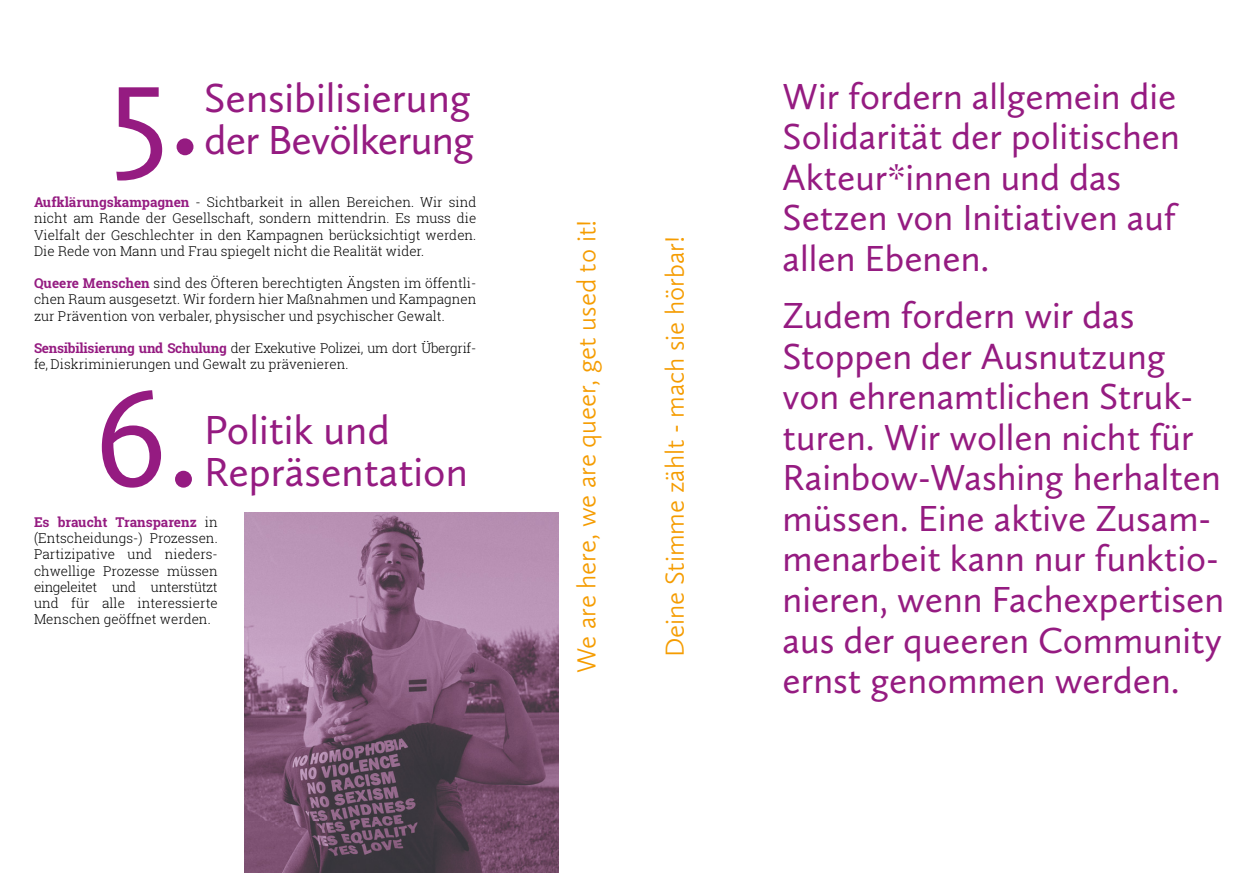
<style>
.page{position:relative;width:1259px;height:893px;background:#fff}
.page>*{position:absolute;margin:0;border:0;box-sizing:border-box;transform-origin:0 0}
.t1{font:141px "Calluna Sans";color:#951b81}
.t2{font:42px/42px "Calluna Sans";color:#951b81}
.t3{font:37.5px/40.5px "Calluna Sans";color:#951b81}
.t4{font:300 27px "Calluna Sans";color:#f59c00}
.t5{font:300 13.5px/16.2px "Roboto Slab";color:#000;text-align:justify}
.s1{font-weight:700;color:#951b81}
</style>
<div class="page">
<img style="left:245px;top:513px;width:313px;height:359px">
<h2 class="t2" style="left:204px;top:77px;width:271px">Sensibilisierung der Bevölkerung</h2>
<p class="t5" style="left:34px;top:194px;width:444px"><span class="s1">Aufklärungskampagnen</span> - Sichtbarkeit in allen Bereichen. Wir sind nicht am Rande der Gesellschaft, sondern mittendrin. Es muss die Vielfalt der Geschlechter in den Kampagnen berücksichtigt werden.<br>Die Rede von Mann und Frau spiegelt nicht die Realität wider.</p>
<p class="t5" style="left:34px;top:275px;width:444px"><span class="s1">Queere Menschen</span> sind des Öfteren berechtigten Ängsten im öffentli&shy;chen Raum ausgesetzt. Wir fordern hier Maßnahmen und Kampagnen zur Prävention von verbaler, physischer und psychischer Gewalt.</p>
<p class="t5" style="left:34px;top:340px;width:444px"><span class="s1">Sensibilisierung und Schulung</span> der Exekutive Polizei, um dort Übergrif&shy;fe, Diskriminierungen und Gewalt zu prävenieren.</p>
<h1 class="t1" style="left:112px;top:21px;width:91px">5.</h1>
<h1 class="t1" style="left:95px;top:353px;width:107px">6.</h1>
<h2 class="t2" style="left:204px;top:409px;width:265px">Politik und<br>Repräsentation</h2>
<p class="t5" style="left:34px;top:514px;width:185px"><span class="s1">Es braucht Transparenz</span> in (Entscheidungs-) Prozessen.<br>Partizipative und nieders&shy;chwellige Prozesse müssen eingeleitet und unterstützt und für alle interessierte Menschen geöffnet werden.</p>
<h3 class="t4" style="left:570px;top:673px;width:455px;rotate:-90deg">We are here, we are queer, get used to it!</h3>
<h3 class="t4" style="left:658px;top:657px;width:423px;rotate:-90deg">Deine Stimme zählt - mach sie hörbar!</h3>
<h3 class="t3" style="left:782px;top:76px;width:399px">Wir fordern allgemein die<br>Solidarität der politischen<br>Akteur*innen und das<br>Setzen von Initiativen auf allen Ebenen.</h3>
<p class="t3" style="left:782px;top:295px;width:443px">Zudem fordern wir das<br>Stoppen der Ausnutzung von ehrenamtlichen Struk&shy;turen. Wir wollen nicht für<br>Rainbow-Washing herhalten müssen. Eine aktive Zusam&shy;menarbeit kann nur funktio&shy;nieren, wenn Fachexpertisen aus der queeren Community ernst genommen werden.</p>
</div>
